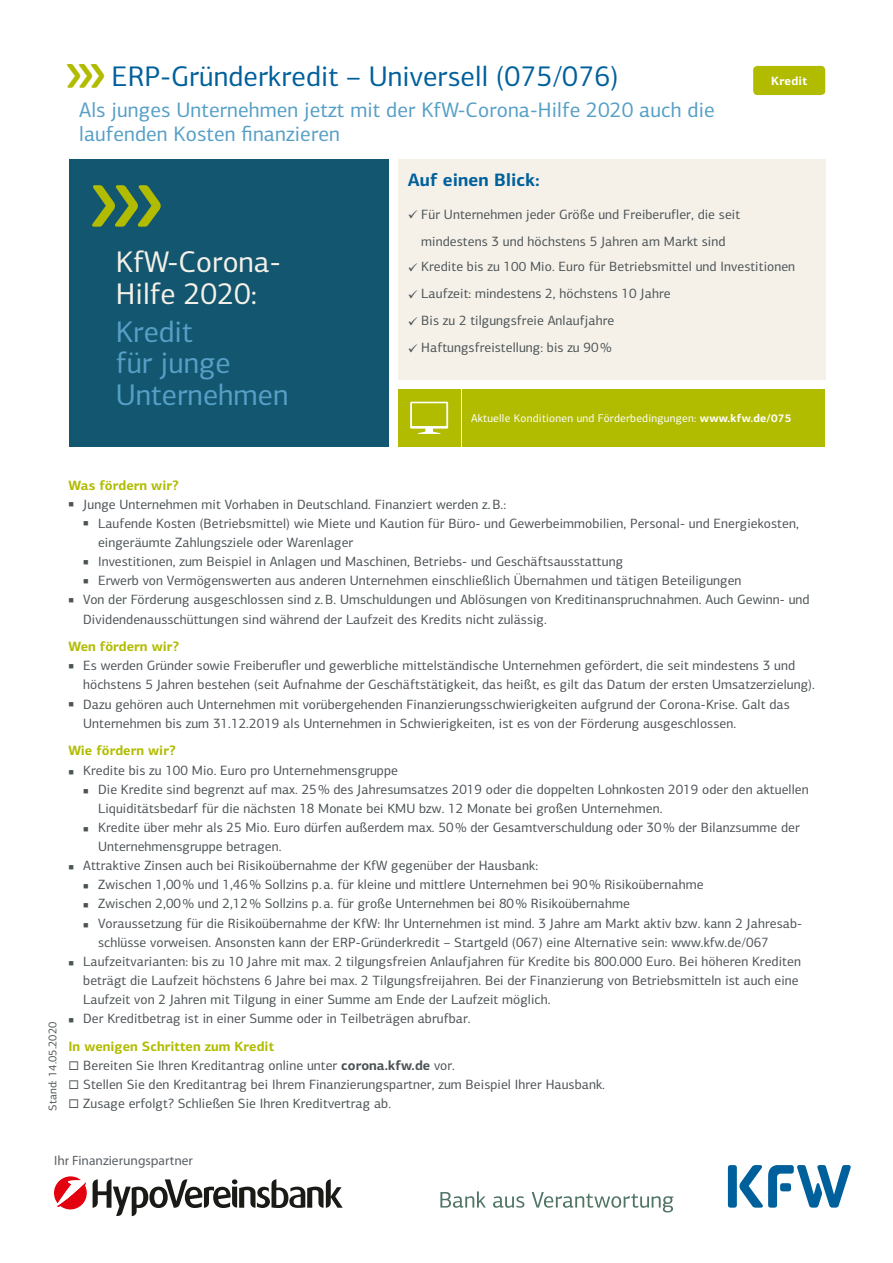
<style>
.page{position:relative;width:893px;height:1263px;background:#fff}
.page>*{position:absolute;margin:0;border:0;box-sizing:border-box;transform-origin:0 0}
.t1{font:30px/31.5px "KFW Centro Sans";color:#569fc6}
.t2{font:30px/31.5px "KFW Centro Sans";color:#f5f1e9}
.t3{font:28.5px "KFW Centro Sans";letter-spacing:.005em;color:#00609c}
.t4{font:21px/24px "KFW Centro Sans";letter-spacing:.005em;color:#569fc6}
.t5{font:700 18px "KFW Centro Sans";letter-spacing:.005em;color:#00609c}
.t6{font:13.5px/19.2px "KFW Centro Sans";letter-spacing:.005em;color:#4c5356}
.t7{font:700 13.5px "KFW Centro Sans";letter-spacing:.005em;color:#b1bc00}
.t8{font:13.5px "Myriad Pro";color:#5b6167}
.t9{font:700 12px "KFW Centro Sans";letter-spacing:.02em;color:#fff}
.t10{font:11.25px "KFW Centro Sans";letter-spacing:.02em;color:#fff}
.t11{font:11.25px "KFW Centro Sans";letter-spacing:.005em;color:#4c5356}
.s1{color:#b1bc00}
.s2{font-weight:700}
.s3{font-weight:700;color:#b1bc00}
</style>
<div class="page">
<div style="left:398px;top:159px;width:427px;height:221px;background:#f5f1e9"></div>
<div style="left:398px;top:389px;width:62px;height:57px;background:#b1bc00"></div>
<div style="left:462px;top:389px;width:363px;height:57px;background:#b1bc00"></div>
<svg style="left:410px;top:402px;width:38px;height:32px"></svg>
<div style="left:69px;top:159px;width:319px;height:287px;background:#13566f"></div>
<svg style="left:92px;top:185px;width:69px;height:42px"></svg>
<div style="left:753px;top:66px;width:72px;height:29px;background:#b1bc00;border-radius:4px"></div>
<svg style="left:440px;top:1191px;width:46px;height:17px"></svg>
<svg style="left:493px;top:1196px;width:31px;height:12px"></svg>
<svg style="left:532px;top:1192px;width:141px;height:20px"></svg>
<div style="left:728px;top:1165px;width:9px;height:43px;background:#00609c;border-radius:3px"></div>
<svg style="left:739px;top:1165px;width:112px;height:43px"></svg>
<svg style="left:93px;top:1179px;width:250px;height:37px"></svg>
<svg style="left:54px;top:1176px;width:33px;height:33px"></svg>
<h2 class="t3" style="left:79px;top:56px;width:541px"><span class="s1">∆</span>ERP-Gründerkredit – Universell (075/076)</h2>
<h3 class="t4" style="left:79px;top:97px;width:637px">Als junges Unternehmen jetzt mit der KfW-Corona-Hilfe 2020 auch die laufenden Kosten finanzieren</h3>
<h3 class="t5" style="left:408px;top:169px;width:133px">Auf einen Blick:</h3>
<p class="t6" style="left:421px;top:201px;width:320px;line-height:26.8px">Für Unternehmen jeder Größe und Freiberufler, die seit mindestens 3 und höchstens 5 Jahren am Markt sind</p>
<p class="t6" style="left:421px;top:253px;width:375px;line-height:27px">Kredite bis zu 100 Mio. Euro für Betriebsmittel und Investitionen Laufzeit: mindestens 2, höchstens 10 Jahre<br>Bis zu 2 tilgungsfreie Anlaufjahre<br>Haftungsfreistellung: bis zu 90 %</p>
<p class="t9" style="left:771px;top:73px;width:38px">Kredit</p>
<h1 class="t2" style="left:116px;top:246px;width:166px">KfW-Corona-<br>Hilfe 2020:</h1>
<h1 class="t1" style="left:116px;top:315px;width:174px">Kredit<br>für junge<br>Unternehmen</h1>
<p class="t10" style="left:471px;top:410px;width:322px">Aktuelle Konditionen und Förderbedingungen: <span class="s2">www.kfw.de/075</span></p>
<p class="t11" style="left:45px;top:1111px;width:91px;rotate:-90deg">Stand: 14.05.2020</p>
<p class="t7" style="left:68px;top:476px;width:112px">Was fördern wir?</p>
<p class="t6" style="left:83px;top:494px;width:425px">Junge Unternehmen mit Vorhaben in Deutschland. Finanziert werden z.B.:</p>
<p class="t6" style="left:98px;top:513px;width:702px">Laufende Kosten (Betriebsmittel) wie Miete und Kaution für Büro- und Gewerbeimmobilien, Personal- und Energiekosten,</p>
<p class="t6" style="left:98px;top:532px;width:257px">eingeräumte Zahlungsziele oder Warenlager</p>
<p class="t6" style="left:98px;top:552px;width:526px">Investitionen, zum Beispiel in Anlagen und Maschinen, Betriebs- und Geschäftsausstattung</p>
<p class="t6" style="left:98px;top:571px;width:645px">Erwerb von Vermögenswerten aus anderen Unternehmen einschließlich Übernahmen und tätigen Beteiligungen</p>
<p class="t6" style="left:83px;top:590px;width:728px">Von der Förderung ausgeschlossen sind z.B. Umschuldungen und Ablösungen von Kreditinanspruchnahmen. Auch Gewinn- und</p>
<p class="t6" style="left:83px;top:609px;width:465px">Dividendenausschüttungen sind während der Laufzeit des Kredits nicht zulässig.</p>
<p class="t7" style="left:68px;top:638px;width:112px">Wen fördern wir?</p>
<p class="t6" style="left:83px;top:656px;width:733px">Es werden Gründer sowie Freiberufler und gewerbliche mittelständische Unternehmen gefördert, die seit mindestens 3 und höchstens 5 Jahren bestehen (seit Aufnahme der Geschäftstätigkeit, das heißt, es gilt das Datum der ersten Umsatzerzielung).<br>Dazu gehören auch Unternehmen mit vorübergehenden Finanzierungsschwierigkeiten aufgrund der Corona-Krise. Galt das Unternehmen bis zum 31.12.2019 als Unternehmen in Schwierigkeiten, ist es von der Förderung ausgeschlossen.</p>
<p class="t7" style="left:68px;top:742px;width:109px">Wie fördern wir?</p>
<p class="t6" style="left:83px;top:760px;width:316px">Kredite bis zu 100 Mio. Euro pro Unternehmensgruppe</p>
<p class="t6" style="left:98px;top:779px;width:712px">Die Kredite sind begrenzt auf max. 25% des Jahresumsatzes 2019 oder die doppelten Lohnkosten 2019 oder den aktuellen</p>
<p class="t6" style="left:98px;top:798px;width:566px">Liquiditätsbedarf für die nächsten 18 Monate bei KMU bzw. 12 Monate bei großen Unternehmen.</p>
<p class="t6" style="left:98px;top:817px;width:703px">Kredite über mehr als 25 Mio. Euro dürfen außerdem max. 50% der Gesamtverschuldung oder 30% der Bilanzsumme der</p>
<p class="t6" style="left:98px;top:836px;width:185px">Unternehmensgruppe betragen.</p>
<p class="t6" style="left:83px;top:856px;width:456px">Attraktive Zinsen auch bei Risikoübernahme der KfW gegenüber der Hausbank:</p>
<p class="t6" style="left:98px;top:875px;width:607px">Zwischen 1,00% und 1,46% Sollzins p. a. für kleine und mittlere Unternehmen bei 90% Risikoübernahme</p>
<p class="t6" style="left:98px;top:894px;width:533px">Zwischen 2,00% und 2,12% Sollzins p. a. für große Unternehmen bei 80% Risikoübernahme</p>
<p class="t6" style="left:98px;top:913px;width:705px">Voraussetzung für die Risikoübernahme der KfW: Ihr Unternehmen ist mind. 3 Jahre am Markt aktiv bzw. kann 2 Jahresab-</p>
<p class="t6" style="left:98px;top:932px;width:672px">schlüsse vorweisen. Ansonsten kann der ERP-Gründerkredit – Startgeld (067) eine Alternative sein: www.kfw.de/067</p>
<p class="t6" style="left:83px;top:951px;width:719px">Laufzeitvarianten: bis zu 10 Jahre mit max. 2 tilgungsfreien Anlaufjahren für Kredite bis 800.000 Euro. Bei höheren Krediten</p>
<p class="t6" style="left:83px;top:970px;width:717px">beträgt die Laufzeit höchstens 6 Jahre bei max. 2 Tilgungsfreijahren. Bei der Finanzierung von Betriebsmitteln ist auch eine</p>
<p class="t6" style="left:83px;top:990px;width:469px">Laufzeit von 2 Jahren mit Tilgung in einer Summe am Ende der Laufzeit möglich.</p>
<p class="t6" style="left:83px;top:1009px;width:389px">Der Kreditbetrag ist in einer Summe oder in Teilbeträgen abrufbar.</p>
<p class="t6" style="left:83px;top:1036px;width:523px;text-indent:-15px"><span class="s3">In wenigen Schritten zum Kredit<br></span>Bereiten Sie Ihren Kreditantrag online unter <span class="s2">corona.kfw.de</span> vor.<br>Stellen Sie den Kreditantrag bei Ihrem Finanzierungspartner, zum Beispiel Ihrer Hausbank.<br>Zusage erfolgt? Schließen Sie Ihren Kreditvertrag ab.</p>
<p class="t8" style="left:54px;top:1152px;width:141px">Ihr Finanzierungspartner</p>
</div>
